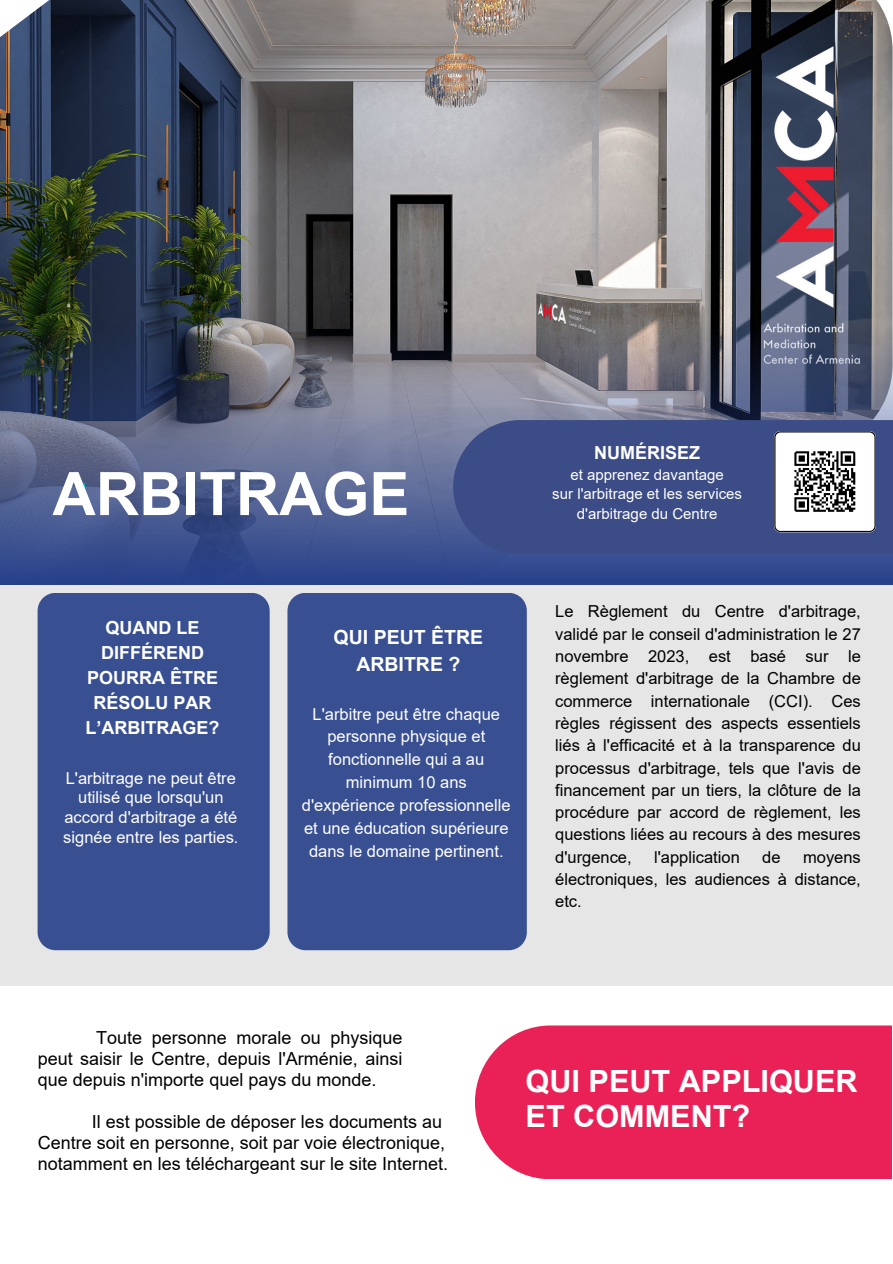
<style>
.page{position:relative;width:893px;height:1264px;background:#fff}
.page>*{position:absolute;margin:0;border:0;box-sizing:border-box;transform-origin:0 0}
.t1{font:700 60px "Arial";color:#fff}
.t2{font:700 30.6px/34.8px "Arial";color:#fff}
.t3{font:700 19.5px/27px "Arial";color:#fff;text-align:center}
.t4{font:18px/21px "Arial";color:#000;text-align:justify}
.t5{font:700 18px/24.9px "Arial";color:#fff;text-align:center}
.t6{font:16.5px/22.4px "Arial";color:#000;text-align:justify}
.t7{font:16.5px/23px "Arial";color:#fff;text-align:center}
.t8{font:15px/19.6px "Arial";color:#fff;text-align:center}
</style>
<div class="page">
<div style="left:0;top:500px;width:892px;height:486px;background:#e6e6e6"></div>
<img style="left:0;top:0;width:892px;height:288px">
<div style="left:38px;top:593px;width:232px;height:357px;background:#384f92"></div>
<div style="left:287px;top:593px;width:240px;height:357px;background:#384f92"></div>
<div style="left:475px;top:1025px;width:416px;height:154px;background:#e92156"></div>
<img style="left:0;top:288px;width:892px;height:296px">
<svg style="left:84px;top:483px;width:1px;height:28px"></svg>
<div style="left:453px;top:420px;width:439px;height:134px;background:#3c4c86"></div>
<img style="left:774px;top:431px;width:101px;height:103px">
<p class="t1" style="left:52px;top:451px;width:358px">ARBITRAGE</p>
<p class="t5" style="left:86px;top:616px;width:135px">QUAND LE<br>DIFFÉREND<br>POURRA ÊTRE<br>RÉSOLU PAR<br>L’ARBITRAGE?</p>
<p class="t7" style="left:63px;top:767px;width:177px;line-height:19.8px">L'arbitrage ne peut être utilisé que lorsqu'un accord d'arbitrage a été signée entre les parties.</p>
<p class="t3" style="left:333px;top:623px;width:151px">QUI PEUT ÊTRE<br>ARBITRE ?</p>
<p class="t7" style="left:302px;top:702px;width:210px">L'arbitre peut être chaque personne physique et fonctionnelle qui a au minimum 10 ans d'expérience professionnelle et une éducation supérieure dans le domaine pertinent.</p>
<p class="t5" style="left:594px;top:440px;width:108px">NUMÉRISEZ</p>
<p class="t8" style="left:552px;top:464px;width:191px">et apprenez davantage<br>sur l'arbitrage et les services d'arbitrage du Centre</p>
<p class="t6" style="left:555px;top:600px;width:307px">Le Règlement du Centre d'arbitrage, validé par le conseil d'administration le 27 novembre 2023, est basé sur le règlement d'arbitrage de la Chambre de commerce internationale (CCI). Ces règles régissent des aspects essentiels liés à l'efficacité et à la transparence du processus d'arbitrage, tels que l'avis de financement par un tiers, la clôture de la procédure par accord de règlement, les questions liées au recours à des mesures d'urgence,</p>
<p class="t6" style="left:654px;top:845px;width:87px">l'application</p>
<p class="t6" style="left:762px;top:845px;width:20px">de</p>
<p class="t6" style="left:555px;top:845px;width:307px;text-indent:248px">moyens électroniques, les audiences à distance, etc.</p>
<p class="t4" style="left:38px;top:1027px;width:366px;text-indent:58px">Toute personne morale ou physique peut saisir le Centre, depuis l'Arménie, ainsi que depuis n'importe quel pays du monde.</p>
<p class="t4" style="left:38px;top:1110px;width:412px;text-align:left;text-indent:54px">Il est possible de déposer les documents au<br>Centre soit en personne, soit par voie électronique, notamment en les téléchargeant sur le site Internet.</p>
<p class="t2" style="left:525px;top:1064px;width:333px">QUI PEUT APPLIQUER<br>ET COMMENT?</p>
</div>
